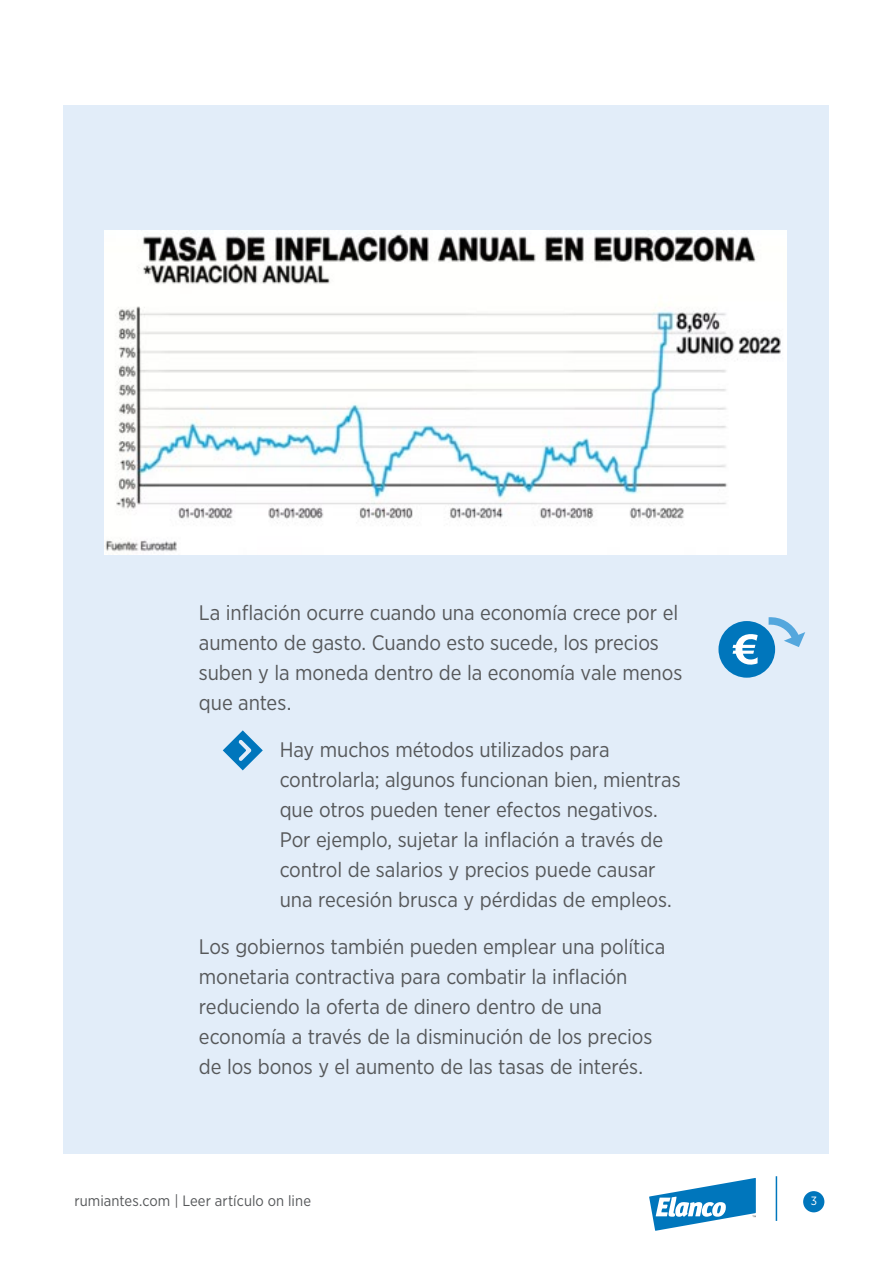
<style>
.page{position:relative;width:893px;height:1263px;background:#fff}
.page>*{position:absolute;margin:0;border:0;box-sizing:border-box;transform-origin:0 0}
.Online_txt{font:21px/30px "Gotham Narrow";letter-spacing:-.005em;color:#56585a}
.t1{font:15px "Gotham Narrow";letter-spacing:.005em;color:#56585a}
.t2{font:12px "Gotham Narrow";color:#fff}
</style>
<div class="page">
<div style="left:64px;top:105px;width:765px;height:1048px;background:#e2edf9"></div>
<div style="left:803px;top:1191px;width:21px;height:21px;background:#0076bc;border-radius:50%"></div>
<hr style="left:776px;top:1176px;width:1px;height:45px;background:#0076bc">
<svg style="left:649px;top:1178px;width:107px;height:53px"></svg>
<svg style="left:223px;top:730px;width:40px;height:40px"></svg>
<img style="left:104px;top:230px;width:683px;height:325px">
<div style="left:718px;top:621px;width:57px;height:57px;background:#0076bc;border-radius:50%"></div>
<svg style="left:732px;top:634px;width:26px;height:31px"></svg>
<svg style="left:769px;top:617px;width:36px;height:30px"></svg>
<p class="Online_txt" style="left:199px;top:597px;width:485px">La inflación ocurre cuando una economía crece por el aumento de gasto. Cuando esto sucede, los precios suben y la moneda dentro de la economía vale menos que antes.</p>
<p class="Online_txt" style="left:280px;top:734px;width:402px">Hay muchos métodos utilizados para controlarla; algunos funcionan bien, mientras que otros pueden tener efectos negativos.<br>Por ejemplo, sujetar la inflación a través de control de salarios y precios puede causar una recesión brusca y pérdidas de empleos.</p>
<p class="Online_txt" style="left:199px;top:931px;width:468px">Los gobiernos también pueden emplear una política monetaria contractiva para combatir la inflación reduciendo la oferta de dinero dentro de una economía a través de la disminución de los precios de los bonos y el aumento de las tasas de interés.</p>
<p class="t1" style="left:74px;top:1191px;width:238px">rumiantes.com | Leer artículo on line</p>
<p class="t2" style="left:811px;top:1194px;width:8px">3</p>
</div>
